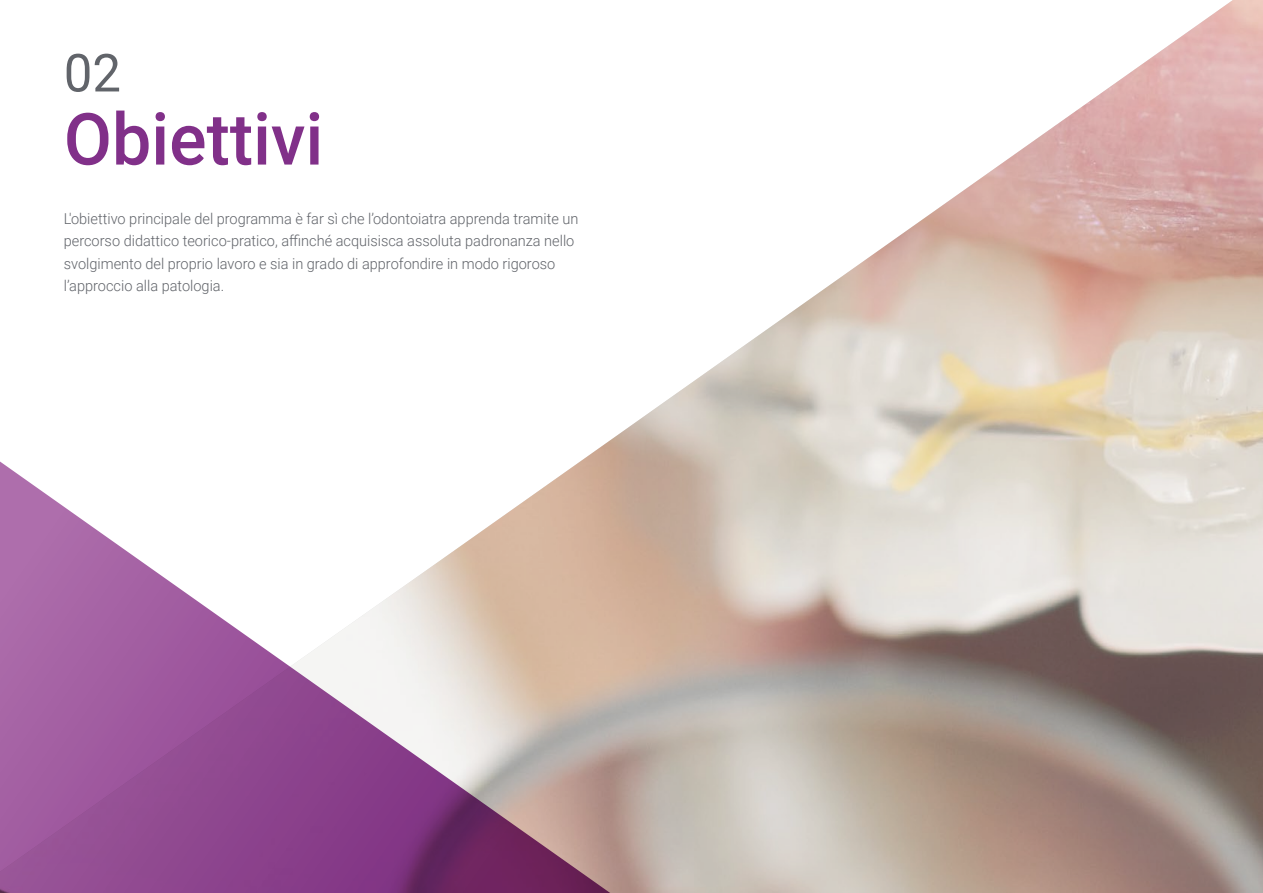
<style>
.page{position:relative;width:1263px;height:893px;background:#fff}
.page>*{position:absolute;margin:0;border:0;box-sizing:border-box;transform-origin:0 0}
.t1{font:500 72px "Roboto";color:#813089}
.t2{font:52.5px "Roboto";color:#61646a}
.t3{font:300 15px/22.5px "Roboto";color:#61646a}
</style>
<div class="page">
<img style="left:602px;top:0;width:661px;height:893px">
<svg style="left:0;top:446px;width:640px;height:447px"></svg>
<h2 class="t2" style="left:64px;top:36px;width:59px">02</h2>
<h1 class="t1" style="left:64px;top:89px;width:261px">Obiettivi</h1>
<p class="t3" style="left:64px;top:207px;width:516px">L'obiettivo principale del programma è far sì che l’odontoiatra apprenda tramite un percorso didattico teorico-pratico, affinché acquisisca assoluta padronanza nello svolgimento del proprio lavoro e sia in grado di approfondire in modo rigoroso l’approccio alla patologia.</p>
</div>
